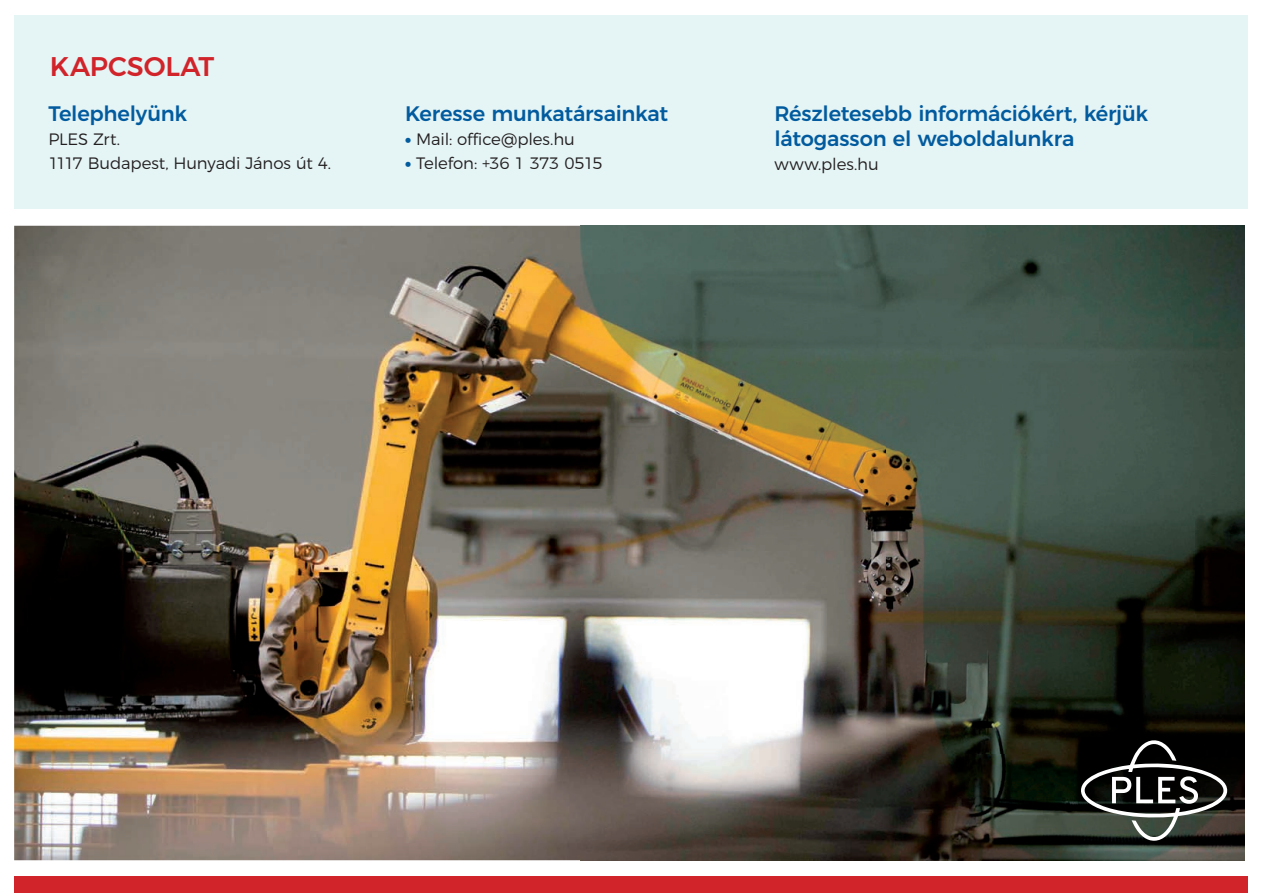
<style>
.page{position:relative;width:1263px;height:893px;background:#fff}
.page>*{position:absolute;margin:0;border:0;box-sizing:border-box;transform-origin:0 0}
.t1{font:500 27px "Montserrat";letter-spacing:-.005em;color:#d1232a}
.t2{font:500 21px/25.2px "Montserrat";letter-spacing:-.015em;color:#015b9e}
.t3{font:300 16.5px/24px "Montserrat";letter-spacing:-.01em;color:#231f20}
.s1{font-weight:900;color:#015b9e}
</style>
<div class="page">
<img style="left:14px;top:226px;width:566px;height:634px">
<img style="left:580px;top:226px;width:665px;height:634px">
<div style="left:14px;top:15px;width:1234px;height:194px;background:#e5f4f5"></div>
<div style="left:14px;top:876px;width:1234px;height:17px;background:#d1232a"></div>
<svg style="left:1079px;top:738px;width:148px;height:103px;background:#393b38"></svg>
<p class="t1" style="left:50px;top:45px;width:166px">kaPCsolat</p>
<p class="t2" style="left:48px;top:99px;width:140px">telephelyünk</p>
<p class="t3" style="left:48px;top:126px;width:284px">PLES Zrt.<br>1117 Budapest, Hunyadi János út 4.</p>
<p class="t2" style="left:405px;top:99px;width:264px">keresse munkatársainkat</p>
<p class="t3" style="left:405px;top:126px;width:171px"><span class="s1">•</span> Mail: office@ples.hu</p>
<p class="t3" style="left:405px;top:150px;width:199px"><span class="s1">•</span> Telefon: +36 1 373 0515</p>
<p class="t2" style="left:774px;top:99px;width:375px">Részletesebb információkért, kérjük látogasson el weboldalunkra</p>
<p class="t3" style="left:774px;top:151px;width:106px">www.ples.hu</p>
</div>
